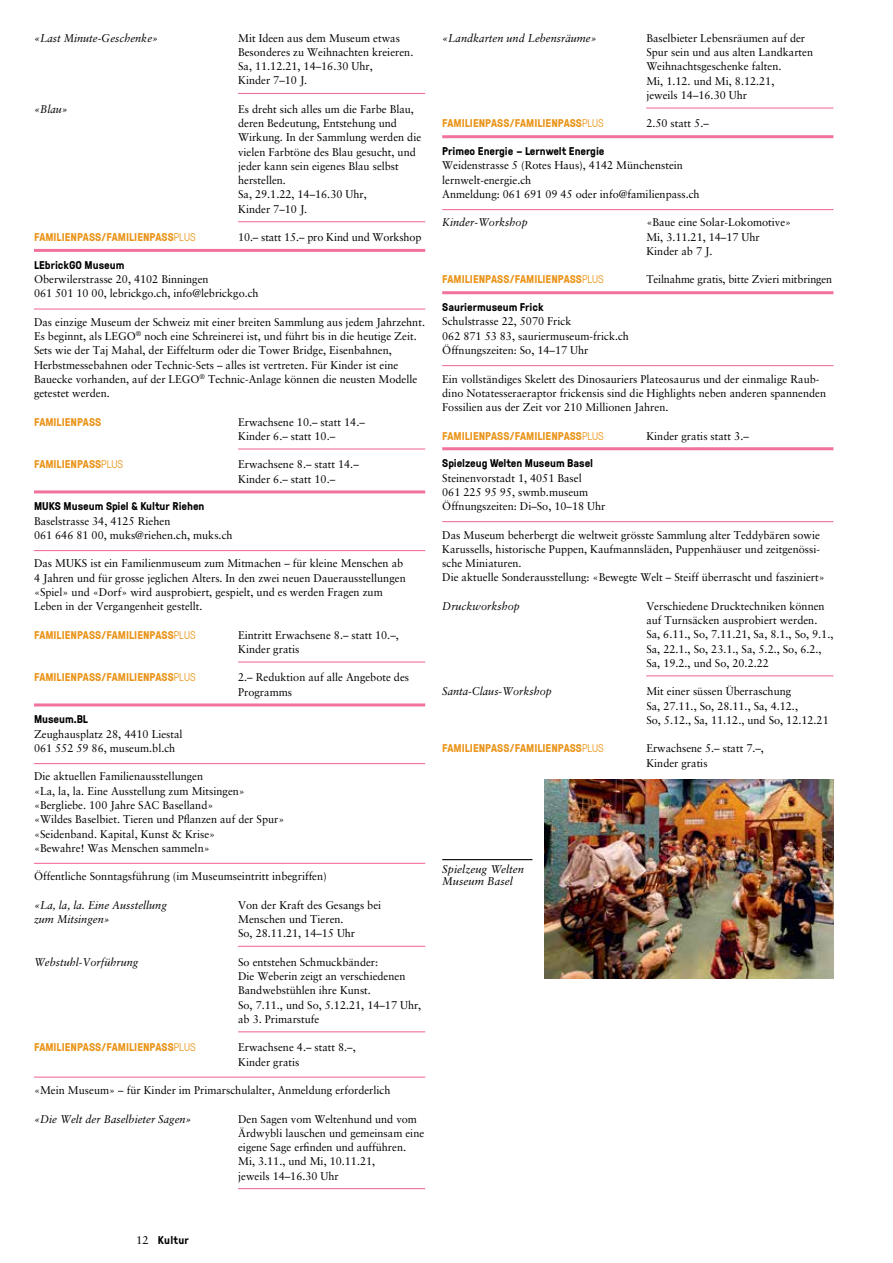
<style>
.page{position:relative;width:893px;height:1263px;background:#fff}
.page>*{position:absolute;margin:0;border:0;box-sizing:border-box;transform-origin:0 0}
.t1{font:11.25px/14.2px "Sabon";color:#000}
.t2{font:700 11.25px "GT Pressura";color:#ea941a}
.t3{font:italic 11.25px/12px "Sabon";color:#000}
.t4{font:700 11.25px "GT Pressura";color:#000}
.t5{font:11.25px "Sabon";color:#000;scale:.96 1}
.s1{font-weight:300}
.s2{font-family:"Sabon";font-weight:400}
</style>
<div class="page">
<hr style="left:238px;top:93px;width:187px;height:1px;background:#f1729e">
<hr style="left:238px;top:221px;width:187px;height:1px;background:#f1729e">
<hr style="left:34px;top:249px;width:391px;height:3px;background:#f1729e">
<hr style="left:34px;top:308px;width:391px;height:2px;background:#f1729e">
<hr style="left:238px;top:448px;width:187px;height:2px;background:#f1729e">
<hr style="left:34px;top:490px;width:391px;height:3px;background:#f1729e">
<hr style="left:34px;top:550px;width:391px;height:1px;background:#f1729e">
<hr style="left:238px;top:661px;width:187px;height:2px;background:#f1729e">
<hr style="left:34px;top:703px;width:391px;height:3px;background:#f1729e">
<hr style="left:34px;top:763px;width:391px;height:1px;background:#f1729e">
<hr style="left:34px;top:863px;width:391px;height:1px;background:#f1729e">
<hr style="left:238px;top:946px;width:187px;height:1px;background:#f1729e">
<hr style="left:238px;top:1031px;width:187px;height:1px;background:#f1729e">
<hr style="left:34px;top:1076px;width:391px;height:2px;background:#f1729e">
<hr style="left:238px;top:1188px;width:187px;height:1px;background:#f1729e">
<hr style="left:646px;top:107px;width:187px;height:2px;background:#f1729e">
<hr style="left:442px;top:135px;width:391px;height:3px;background:#f1729e">
<hr style="left:442px;top:209px;width:391px;height:1px;background:#f1729e">
<hr style="left:442px;top:291px;width:391px;height:3px;background:#f1729e">
<hr style="left:442px;top:365px;width:391px;height:1px;background:#f1729e">
<hr style="left:442px;top:447px;width:391px;height:3px;background:#f1729e">
<hr style="left:442px;top:521px;width:391px;height:1px;background:#f1729e">
<hr style="left:646px;top:675px;width:187px;height:1px;background:#f1729e">
<img style="left:544px;top:779px;width:289px;height:199px">
<hr style="left:442px;top:859px;width:90px;height:1px;background:#000">
<p class="t3" style="left:34px;top:32px;width:126px">«Last Minute-Geschenke»</p>
<p class="t1" style="left:238px;top:30px;width:177px">Mit Ideen aus dem Museum etwas<br>Besonderes zu Weihnachten kreieren.<br>Sa, 11.12.21, 14–16.30 Uhr,<br>Kinder 7–10 J.</p>
<p class="t3" style="left:34px;top:103px;width:35px">«Blau»</p>
<p class="t1" style="left:238px;top:102px;width:185px">Es dreht sich alles um die Farbe Blau, deren Bedeutung, Entstehung und<br>Wirkung. In der Sammlung werden die vielen Farbtöne des Blau gesucht, und jeder kann sein eigenes Blau selbst herstellen.<br>Sa, 29.1.22, 14–16.30 Uhr,<br>Kinder 7–10 J.</p>
<p class="t2" style="left:34px;top:229px;width:163px">FAMILIENPASS/FAMILIENPASS<span class="s1">PLUS</span></p>
<p class="t1" style="left:238px;top:230px;width:185px">10.– statt 15.– pro Kind und Workshop</p>
<p class="t4" style="left:34px;top:257px;width:92px">LEbrickGO Museum</p>
<p class="t1" style="left:34px;top:272px;width:226px">Oberwilerstrasse 20, 4102 Binningen<br>061 501 10 00, lebrickgo.ch, info@lebrickgo.ch</p>
<p class="t1" style="left:34px;top:315px;width:393px">Das einzige Museum der Schweiz mit einer breiten Sammlung aus jedem Jahrzehnt.<br>Es beginnt, als LEGO<sup>®</sup> noch eine Schreinerei ist, und führt bis in die heutige Zeit.<br>Sets wie der Taj Mahal, der Eiffelturm oder die Tower Bridge, Eisenbahnen, Herbstmessebahnen oder Technic-Sets – alles ist vertreten. Für Kinder ist eine Bauecke vorhanden, auf der LEGO<sup>®</sup> Technic-Anlage können die neusten Modelle getestet werden.</p>
<p class="t2" style="left:34px;top:413px;width:69px">FAMILIENPASS</p>
<p class="t1" style="left:238px;top:414px;width:128px">Erwachsene 10.– statt 14.–<br>Kinder 6.– statt 10.–</p>
<p class="t2" style="left:34px;top:456px;width:91px">FAMILIENPASS<span class="s1">PLUS</span></p>
<p class="t1" style="left:238px;top:457px;width:122px">Erwachsene 8.– statt 14.–<br>Kinder 6.– statt 10.–</p>
<p class="t4" style="left:34px;top:498px;width:172px">MUKS Museum Spiel &amp; Kultur Riehen</p>
<p class="t1" style="left:34px;top:513px;width:200px">Baselstrasse 34, 4125 Riehen<br>061 646 81 00, muks@riehen.ch, muks.ch</p>
<p class="t1" style="left:34px;top:556px;width:373px">Das MUKS ist ein Familienmuseum zum Mitmachen – für kleine Menschen ab 4 Jahren und für grosse jeglichen Alters. In den zwei neuen Dauerausstellungen «Spiel» und «Dorf» wird ausprobiert, gespielt, und es werden Fragen zum Leben in der Vergangenheit gestellt.</p>
<p class="t2" style="left:34px;top:626px;width:163px">FAMILIENPASS/FAMILIENPASS<span class="s1">PLUS</span></p>
<p class="t1" style="left:238px;top:627px;width:162px">Eintritt Erwachsene 8.– statt 10.–,<br>Kinder gratis</p>
<p class="t2" style="left:34px;top:669px;width:163px">FAMILIENPASS/FAMILIENPASS<span class="s1">PLUS</span></p>
<p class="t1" style="left:238px;top:670px;width:172px">2.– Reduktion auf alle Angebote des<br>Programms</p>
<p class="t4" style="left:34px;top:711px;width:56px">Museum.BL</p>
<p class="t1" style="left:34px;top:726px;width:150px">Zeughausplatz 28, 4410 Liestal<br>061 552 59 86, museum.bl.ch</p>
<p class="t1" style="left:34px;top:769px;width:252px">Die aktuellen Familienausstellungen<br>«La, la, la. Eine Ausstellung zum Mitsingen» «Bergliebe. 100 Jahre SAC Baselland»<br>«Wildes Baselbiet. Tieren und Pflanzen auf der Spur» «Seidenband. Kapital, Kunst &amp; Krise»<br>«Bewahre! Was Menschen sammeln»</p>
<p class="t1" style="left:34px;top:869px;width:294px">Öffentliche Sonntagsführung (im Museumseintritt inbegriffen)</p>
<p class="t3" style="left:34px;top:899px;width:134px">«La, la, la. Eine Ausstellung</p>
<p class="t1" style="left:238px;top:897px;width:145px">Von der Kraft des Gesangs bei</p>
<p class="t3" style="left:34px;top:913px;width:77px">zum Mitsingen»</p>
<p class="t1" style="left:238px;top:912px;width:119px">Menschen und Tieren.<br>So, 28.11.21, 14–15 Uhr</p>
<p class="t3" style="left:34px;top:956px;width:106px">Webstuhl-Vorführung</p>
<p class="t1" style="left:238px;top:954px;width:185px">So entstehen Schmuckbänder:<br>Die Weberin zeigt an verschiedenen<br>Bandwebstühlen ihre Kunst.<br>So, 7.11., und So, 5.12.21, 14–17 Uhr, ab 3. Primarstufe</p>
<p class="t2" style="left:34px;top:1039px;width:163px">FAMILIENPASS/FAMILIENPASS<span class="s1">PLUS</span></p>
<p class="t1" style="left:238px;top:1040px;width:119px">Erwachsene 4.– statt 8.–,<br>Kinder gratis</p>
<p class="t1" style="left:34px;top:1083px;width:358px">«Mein Museum» – für Kinder im Primarschulalter, Anmeldung erforderlich</p>
<p class="t3" style="left:34px;top:1112px;width:159px">«Die Welt der Baselbieter Sagen»</p>
<p class="t1" style="left:238px;top:1111px;width:188px">Den Sagen vom Weltenhund und vom<br>Ärdwybli lauschen und gemeinsam eine eigene Sage erfinden und aufführen.<br>Mi, 3.11., und Mi, 10.11.21,<br>jeweils 14–16.30 Uhr</p>
<p class="t3" style="left:442px;top:32px;width:156px">«Landkarten und Lebensräume»</p>
<p class="t1" style="left:646px;top:31px;width:168px">Baselbieter Lebensräumen auf der<br>Spur sein und aus alten Landkarten<br>Weihnachtsgeschenke falten.<br>Mi, 1.12. und Mi, 8.12.21,<br>jeweils 14–16.30 Uhr</p>
<p class="t2" style="left:442px;top:115px;width:163px">FAMILIENPASS/FAMILIENPASS<span class="s1">PLUS</span></p>
<p class="t1" style="left:646px;top:116px;width:64px">2.50 statt 5.–</p>
<p class="t4" style="left:442px;top:143px;width:164px">Primeo Energie – Lernwelt Energie</p>
<p class="t1" style="left:442px;top:158px;width:259px">Weidenstrasse 5 (Rotes Haus), 4142 Münchenstein lernwelt-energie.ch<br>Anmeldung: 061 691 09 45 oder info@familienpass.ch</p>
<p class="t3" style="left:442px;top:217px;width:87px">Kinder-Workshop</p>
<p class="t1" style="left:646px;top:215px;width:146px">«Baue eine Solar-Lokomotive»<br>Mi, 3.11.21, 14–17 Uhr<br>Kinder ab 7 J.</p>
<p class="t2" style="left:442px;top:271px;width:163px">FAMILIENPASS/FAMILIENPASS<span class="s1">PLUS</span></p>
<p class="t5" style="left:646px;top:273px;width:195px">Teilnahme gratis, bitte Zvieri mitbringen</p>
<p class="t4" style="left:442px;top:299px;width:103px">Sauriermuseum Frick</p>
<p class="t1" style="left:442px;top:314px;width:188px">Schulstrasse 22, 5070 Frick<br>062 871 53 83, sauriermuseum-frick.ch<br>Öffnungszeiten: So, 14–17 Uhr</p>
<p class="t1" style="left:442px;top:371px;width:385px">Ein vollständiges Skelett des Dinosauriers Plateosaurus und der einmalige Raub&shy;dino Notatesseraeraptor frickensis sind die Highlights neben anderen spannenden<br>Fossilien aus der Zeit vor 210 Millionen Jahren.</p>
<p class="t2" style="left:442px;top:427px;width:163px">FAMILIENPASS/FAMILIENPASS<span class="s1">PLUS</span></p>
<p class="t1" style="left:646px;top:428px;width:104px">Kinder gratis statt 3.–</p>
<p class="t4" style="left:442px;top:455px;width:152px">Spielzeug Welten Museum Basel</p>
<p class="t1" style="left:442px;top:470px;width:165px">Steinenvorstadt 1, 4051 Basel<br>061 225 95 95, swmb.museum<br>Öffnungszeiten: Di–So, 10–18 Uhr</p>
<p class="t1" style="left:442px;top:527px;width:384px">Das Museum beherbergt die weltweit grösste Sammlung alter Teddybären sowie Karussells, historische Puppen, Kaufmannsläden, Puppenhäuser und zeitgenössi&shy;sche Miniaturen.<br>Die aktuelle Sonderausstellung: «Bewegte Welt – Steiff überrascht und fasziniert»</p>
<p class="t3" style="left:442px;top:600px;width:79px">Druckworkshop</p>
<p class="t1" style="left:646px;top:599px;width:189px">Verschiedene Drucktechniken können auf Turnsäcken ausprobiert werden.<br>Sa, 6.11., So, 7.11.21, Sa, 8.1., So, 9.1., Sa, 22.1., So, 23.1., Sa, 5.2., So, 6.2., Sa, 19.2., und So, 20.2.22</p>
<p class="t3" style="left:442px;top:685px;width:111px">Santa-Claus-Workshop</p>
<p class="t1" style="left:646px;top:684px;width:184px">Mit einer süssen Überraschung<br>Sa, 27.11., So, 28.11., Sa, 4.12.,<br>So, 5.12., Sa, 11.12., und So, 12.12.21</p>
<p class="t2" style="left:442px;top:740px;width:163px">FAMILIENPASS/FAMILIENPASS<span class="s1">PLUS</span></p>
<p class="t1" style="left:646px;top:741px;width:119px">Erwachsene 5.– statt 7.–,<br>Kinder gratis</p>
<p class="t3" style="left:442px;top:863px;width:83px">Spielzeug Welten<br>Museum Basel</p>
<p class="t4" style="left:136px;top:1231px;width:54px"><span class="s2">12</span> Kultur</p>
</div>
